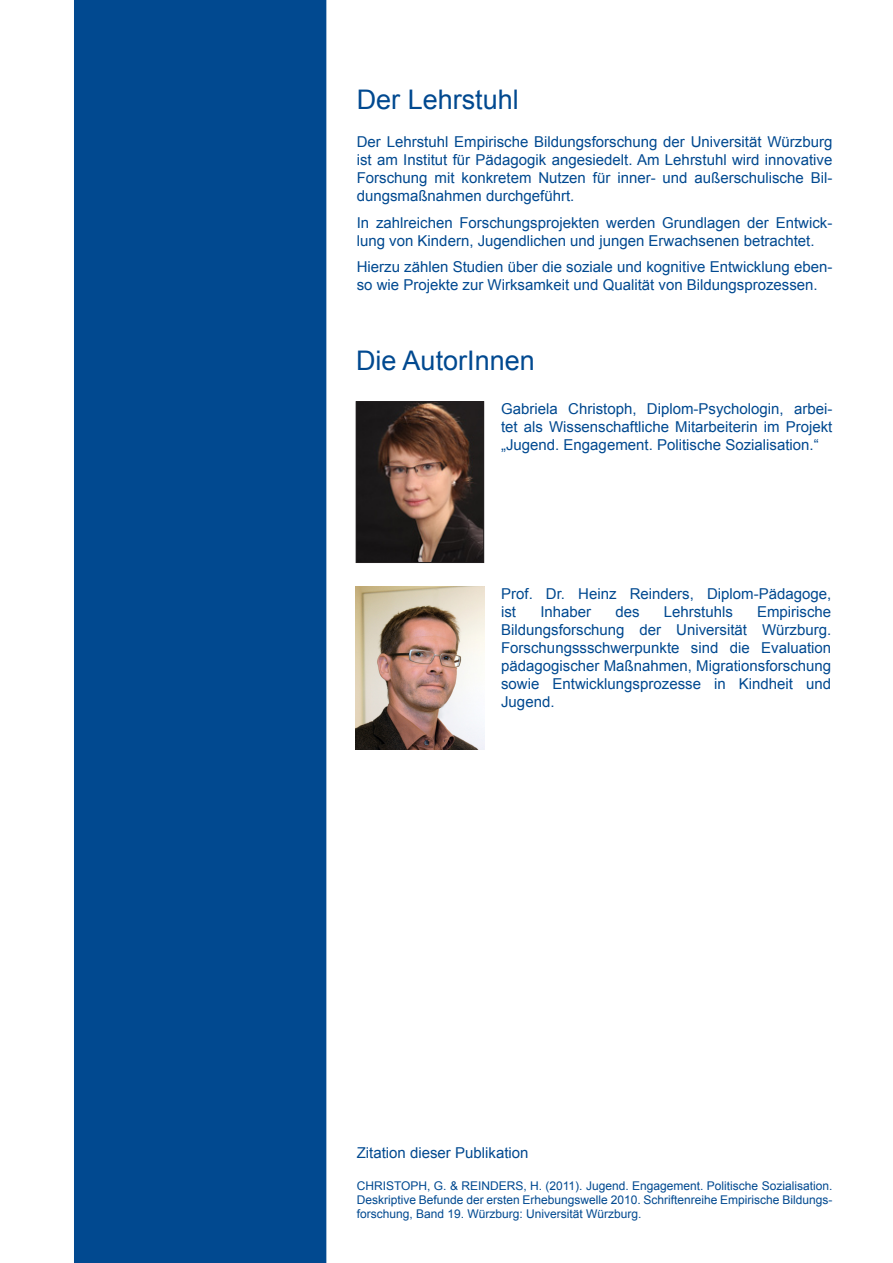
<style>
.page{position:relative;width:893px;height:1263px;background:#fff}
.page>*{position:absolute;margin:0;border:0;box-sizing:border-box;transform-origin:0 0}
.t1{font:27px "Arial";color:#014990}
.t2{font:15px/18px "Arial";color:#014990}
.t3{font:12px/14.4px "Arial";color:#014990;text-align:justify}
</style>
<div class="page">
<div style="left:74px;top:0;width:252px;height:1263px;background:#014990"></div>
<img style="left:358px;top:403px;width:124px;height:158px">
<div style="left:356px;top:401px;width:128px;height:162px;border:1px solid #231f20"></div>
<img style="left:355px;top:587px;width:129px;height:163px">
<h1 class="t1" style="left:357px;top:82px;width:164px">Der Lehrstuhl</h1>
<p class="t2" style="left:357px;top:133px;width:477px;text-align:justify">Der Lehrstuhl Empirische Bildungsforschung der Universität Würzburg ist am Institut für Pädagogik angesiedelt. Am Lehrstuhl wird innovative Forschung mit konkretem Nutzen für inner- und außerschulische Bil&shy;dungsmaßnahmen durchgeführt.</p>
<p class="t2" style="left:357px;top:213px;width:477px">In zahlreichen Forschungsprojekten werden Grundlagen der Entwick&shy;lung von Kindern, Jugendlichen und jungen Erwachsenen betrachtet.</p>
<p class="t2" style="left:357px;top:258px;width:477px">Hierzu zählen Studien über die soziale und kognitive Entwicklung eben&shy;so wie Projekte zur Wirksamkeit und Qualität von Bildungsprozessen.</p>
<h1 class="t1" style="left:356px;top:343px;width:180px">Die AutorInnen</h1>
<p class="t2" style="left:501px;top:400px;width:333px;text-align:justify">Gabriela Christoph, Diplom-Psychologin, arbei&shy;tet als Wissenschaftliche Mitarbeiterin im Projekt „Jugend. Engagement. Politische Sozialisation.“</p>
<p class="t2" style="left:501px;top:585px;width:332px">Prof. Dr. Heinz Reinders, Diplom-Pädagoge, ist</p>
<p class="t2" style="left:501px;top:603px;width:332px;text-align:justify;text-indent:256px">Empirische Bildungsforschung der Universität Würzburg.<br>Forschungssschwerpunkte sind die Evaluation pädagogischer Maßnahmen, Migrationsforschung sowie Entwicklungsprozesse in Kindheit und Jugend.</p>
<p class="t2" style="left:540px;top:603px;width:52px">Inhaber</p>
<p class="t2" style="left:615px;top:603px;width:26px">des</p>
<p class="t2" style="left:664px;top:603px;width:71px">Lehrstuhls</p>
<p class="t2" style="left:357px;top:1144px;width:173px">Zitation dieser Publikation</p>
<p class="t3" style="left:357px;top:1178px;width:477px">CHRISTOPH, G. &amp; REINDERS, H. (2011). Jugend. Engagement. Politische Sozialisation.<br>Deskriptive Befunde der ersten Erhebungswelle 2010. Schriftenreihe Empirische Bildungs&shy;forschung, Band 19. Würzburg: Universität Würzburg.</p>
</div>
